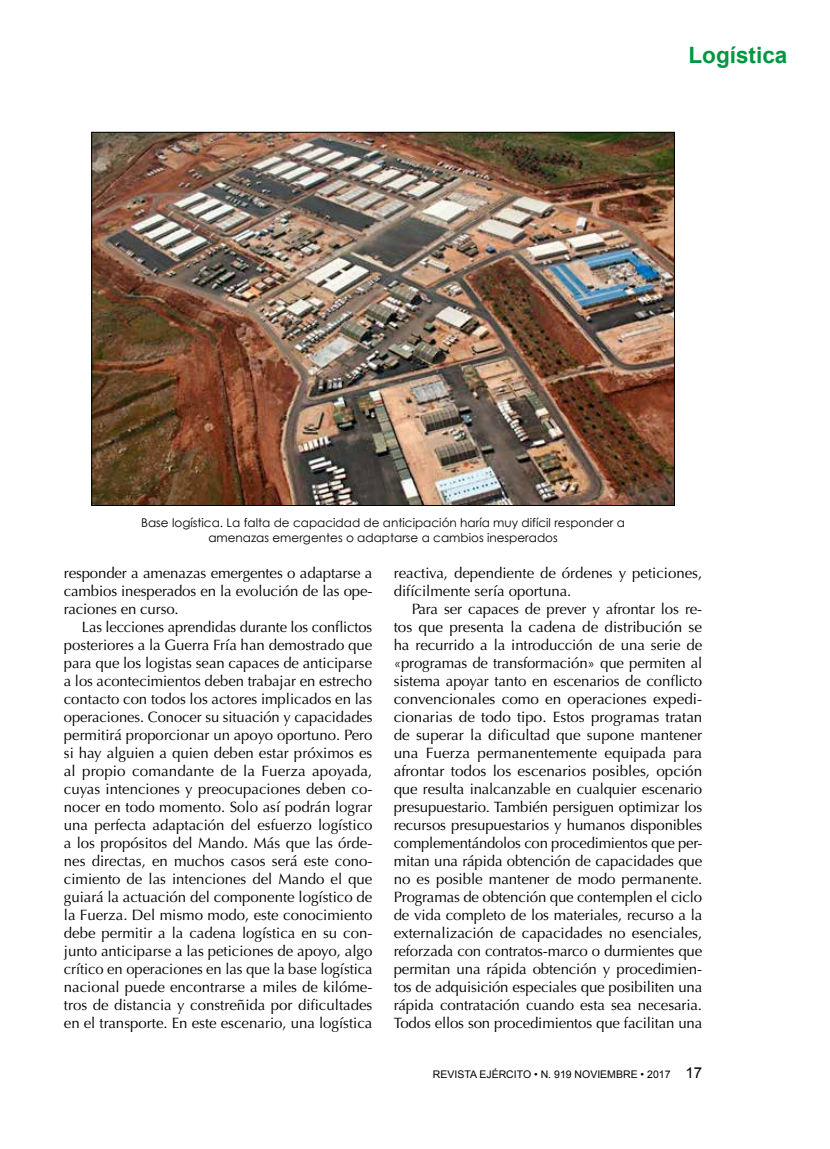
<style>
.page{position:relative;width:830px;height:1149px;background:#fff}
.page>*{position:absolute;margin:0;border:0;box-sizing:border-box;transform-origin:0 0}
.t1{font:700 22.5px "Arial";color:#009641}
.t2{font:15px/18px "Optima LT Std";color:#000;text-align:justify}
.t3{font:12px/15px "Century Gothic";color:#000;text-align:center}
.t4{font:10.5px "Arial";color:#000}
.s1{font-size:15px}
</style>
<div class="page">
<img style="left:93px;top:134px;width:579px;height:369px">
<h1 class="t1" style="left:688px;top:40px;width:100px">Logística</h1>
<p class="t3" style="left:141px;top:514px;width:485px">Base logística. La falta de capacidad de anticipación haría muy difícil responder a amenazas emergentes o adaptarse a cambios inesperados</p>
<p class="t2" style="left:64px;top:564px;width:310px">responder a amenazas emergentes o adaptarse a cambios inesperados en la evolución de las ope&shy;raciones en curso.</p>
<p class="t2" style="left:64px;top:618px;width:310px;text-indent:18px">Las lecciones aprendidas durante los conflictos posteriores a la Guerra Fría han demostrado que para que los logistas sean capaces de anticiparse a los acontecimientos deben trabajar en estrecho contacto con todos los actores implicados en las operaciones. Conocer su situación y capacidades permitirá proporcionar un apoyo oportuno. Pero si hay alguien a quien deben estar próximos es al propio comandante de la Fuerza apoyada, cuyas intenciones y preocupaciones deben co&shy;nocer en todo momento. Solo así podrán lograr una perfecta adaptación del esfuerzo logístico a los propósitos del Mando. Más que las órde&shy;nes directas, en muchos casos será este cono&shy;cimiento de las intenciones del Mando el que guiará la actuación del componente logístico de la Fuerza. Del mismo modo, este conocimiento debe permitir a la cadena logística en su con&shy;junto anticiparse a las peticiones de apoyo, algo crítico en operaciones en las que la base logística nacional puede encontrarse a miles de kilóme&shy;tros de distancia y constreñida por dificultades en el transporte. En este escenario, una logística</p>
<p class="t2" style="left:393px;top:564px;width:310px">reactiva, dependiente de órdenes y peticiones, difícilmente sería oportuna.</p>
<p class="t2" style="left:393px;top:600px;width:310px;text-indent:18px">Para ser capaces de prever y afrontar los re&shy;tos que presenta la cadena de distribución se ha recurrido a la introducción de una serie de «programas de transformación» que permiten al sistema apoyar tanto en escenarios de conflicto convencionales como en operaciones expedi&shy;cionarias de todo tipo. Estos programas tratan de superar la dificultad que supone mantener una Fuerza permanentemente equipada para afrontar todos los escenarios posibles, opción que resulta inalcanzable en cualquier escenario presupuestario. También persiguen optimizar los recursos presupuestarios y humanos disponibles complementándolos con procedimientos que per&shy;mitan una rápida obtención de capacidades que no es posible mantener de modo permanente.<br>Programas de obtención que contemplen el ciclo de vida completo de los materiales, recurso a la externalización de capacidades no esenciales, reforzada con contratos-marco o durmientes que permitan una rápida obtención y procedimien&shy;tos de adquisición especiales que posibiliten una rápida contratación cuando esta sea necesaria.<br>Todos ellos son procedimientos que facilitan una</p>
<p class="t4" style="left:432px;top:1066px;width:271px">REVISTA EJÉRCITO • N. 919 NOVIEMBRE • 2017 <span class="s1">17</span></p>
</div>
